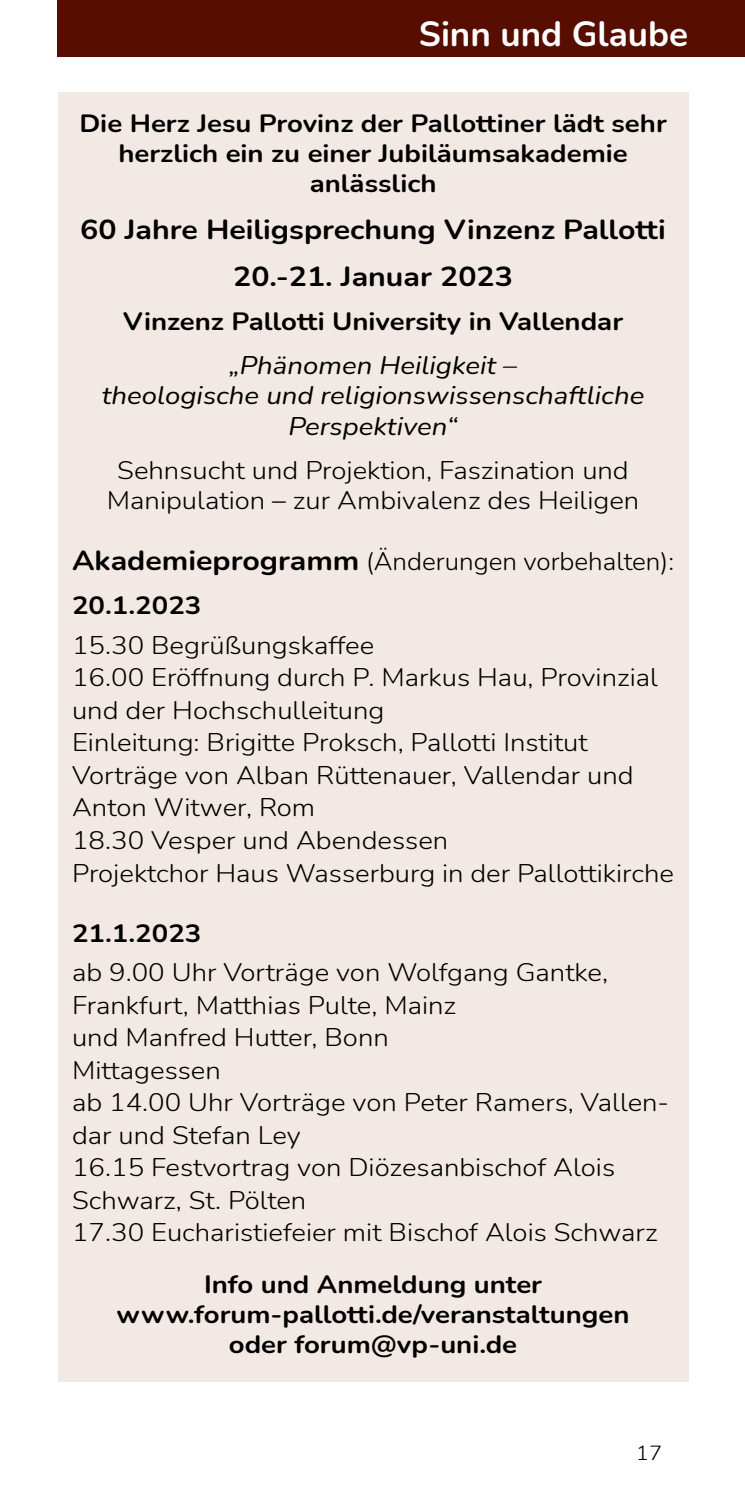
<style>
.page{position:relative;width:745px;height:1489px;background:#fff}
.page>*{position:absolute;margin:0;border:0;box-sizing:border-box;transform-origin:0 0}
.t1{font:700 35px "Nunito";color:#fff}
.t2{font:700 27.5px/47.2px "Nunito";color:#000;text-align:center;scale:1.1 1}
.t3{font:300 25px/32.5px "Nunito";color:#000;scale:1.1 1}
.t4{font:700 25px/30px "Nunito";color:#000;text-align:center;scale:1.1 1}
.t5{font:italic 25px/30px "Nunito";color:#000;text-align:center;scale:1.1 1}
.t6{font:300 25px/44.2px "Nunito";color:#000;scale:1.04 1}
.t7{font:300 20px "Nunito";color:#000;scale:1.1 1}
.s1{font-weight:700;font-size:27.5px}
.s2{font-weight:700}
</style>
<div class="page">
<div style="left:57px;top:0;width:687px;height:57px;background:#570d00"></div>
<div style="left:58px;top:92px;width:629px;height:1289px;background:#f3e9e4"></div>
<h1 class="t1" style="left:418px;top:9px;width:270px">Sinn und Glaube</h1>
<p class="t4" style="left:79px;top:107px;width:535px">Die Herz Jesu Provinz der Pallottiner lädt sehr herzlich ein zu einer Jubiläumsakademie anlässlich</p>
<p class="t2" style="left:80px;top:204px;width:533px">60 Jahre Heiligsprechung Vinzenz Pallotti<br>20.-21. Januar 2023</p>
<p class="t4" style="left:123px;top:305px;width:456px">Vinzenz Pallotti University in Vallendar</p>
<p class="t5" style="left:102px;top:350px;width:494px">„Phänomen Heiligkeit –<br>theologische und religionswissenschaftliche<br>Perspektiven“</p>
<p class="t3" style="left:107px;top:454px;width:485px;line-height:30px;text-align:center">Sehnsucht und Projektion, Faszination und<br>Manipulation – zur Ambivalenz des Heiligen</p>
<p class="t6" style="left:72px;top:538px;width:580px"><span class="s1">Akademieprogramm</span> (Änderungen vorbehalten):<br><span class="s2">20.1.2023</span></p>
<p class="t3" style="left:72px;top:628px;width:548px">15.30 Begrüßungskaffee<br>16.00 Eröffnung durch P. Markus Hau, Provinzial und der Hochschulleitung<br>Einleitung: Brigitte Proksch, Pallotti Institut Vorträge von Alban Rüttenauer, Vallendar und Anton Witwer, Rom<br>18.30 Vesper und Abendessen<br>Projektchor Haus Wasserburg in der Pallottikirche</p>
<p class="t4" style="left:72px;top:916px;width:119px">21.1.2023</p>
<p class="t3" style="left:72px;top:955px;width:544px">ab 9.00 Uhr Vorträge von Wolfgang Gantke,<br>Frankfurt, Matthias Pulte, Mainz<br>und Manfred Hutter, Bonn<br>Mittagessen<br>ab 14.00 Uhr Vorträge von Peter Ramers, Vallen&shy;dar und Stefan Ley<br>16.15 Festvortrag von Diözesanbischof Alois<br>Schwarz, St. Pölten<br>17.30 Eucharistiefeier mit Bischof Alois Schwarz</p>
<p class="t4" style="left:116px;top:1267px;width:467px">Info und Anmeldung unter www.forum-pallotti.de/veranstaltungen oder forum@vp-uni.de</p>
<p class="t7" style="left:635px;top:1438px;width:26px">17</p>
</div>
